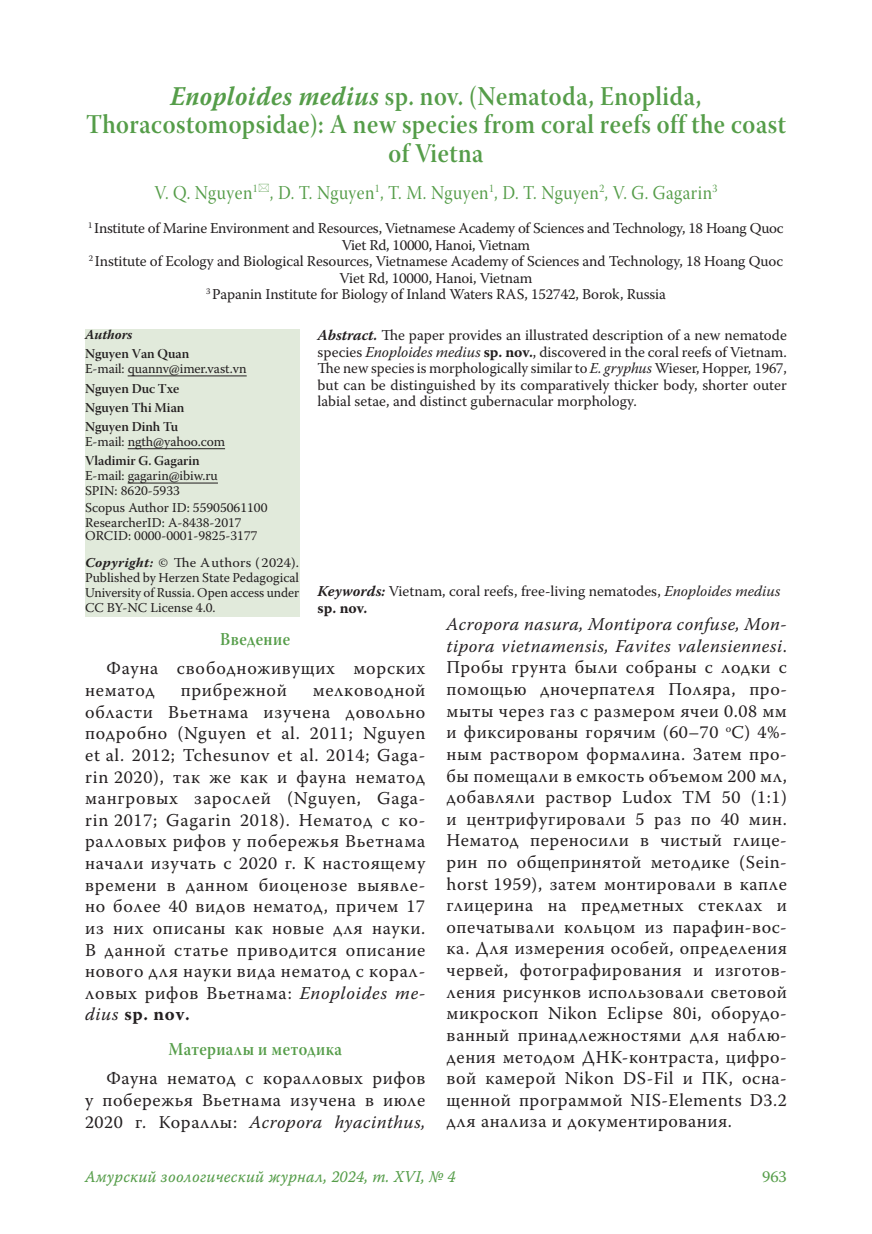
<style>
.page{position:relative;width:872px;height:1234px;background:#fff}
.page>*{position:absolute;margin:0;border:0;box-sizing:border-box;transform-origin:0 0}
.Заголовок_1{font:27px/28.5px "Warnock Pro Semibold Subh";letter-spacing:.02em;color:#559d49;text-align:center;scale:.9 1}
.Заголовок_2{font:19.5px "Warnock Pro Subh";letter-spacing:.025em;color:#559d49;scale:.9 1}
.t1{font:18px/21.6px "Warnock Pro";letter-spacing:.04em;color:#231f20;text-align:justify}
.Заголовок_1-2{font:18px "Warnock Pro Semibold Subh";letter-spacing:.025em;color:#559d49;scale:.9 1}
.t2{font:16.5px "Warnock Pro It Capt";letter-spacing:.01em;color:#559d49;scale:.95 1}
.t3{font:16.5px "Warnock Pro";color:#559d49}
.Annotation{font:15px/16.5px "Warnock Pro";color:#231f20;text-align:justify}
.Affiliation{font:15px/16.5px "Warnock Pro";letter-spacing:-.01em;color:#231f20;text-align:center}
.Affiliation_info{font:13.5px/15px "Warnock Pro";color:#231f20}
.Affiliation_info-2{font:13.5px/19.2px "Warnock Pro Semibold Subh";color:#231f20}
.s1{font-family:"Warnock Pro";font-weight:700;font-style:italic}
.s2{font-family:"Warnock Pro"}
.s3{font-family:"Warnock Pro Semibold Subh"}
.s4{font-weight:700;font-style:italic}
.s5{font-style:italic}
.s6{font-weight:700}
</style>
<div class="page">
<div style="left:85px;top:329px;width:214px;height:288px;background:#e1eadb"></div>
<hr style="left:128px;top:375px;width:119px;height:1px;background:#231f20">
<hr style="left:128px;top:448px;width:97px;height:1px;background:#231f20">
<hr style="left:128px;top:482px;width:90px;height:1px;background:#231f20">
<p class="Заголовок_1" style="left:86px;top:81px;width:779px"><span class="s1">Enoploides medius</span> sp. nov. (Nematoda, Enoplida,<br>Thoracostomopsidae): A new species from coral reefs off the coast of Vietna</p>
<p class="Заголовок_2" style="left:154px;top:181px;width:627px">V. Q. Nguyen<sup>1</sup> , D. T. Nguyen<sup>1</sup>, T. M. Nguyen<sup>1</sup>, D. T. Nguyen<sup>2</sup>, V. G. Gagarin<sup>3</sup></p>
<p class="Affiliation" style="left:88px;top:219px;width:697px"><sup>1</sup> Institute of Marine Environment and Resources, Vietnamese Academy of Sciences and Technology, 18 Hoang Quoc<br>Viet Rd, 10000, Hanoi, Vietnam</p>
<p class="Affiliation" style="left:89px;top:252px;width:696px"><sup>2</sup> Institute of Ecology and Biological Resources, Vietnamese Academy of Sciences and Technology, 18 Hoang Quoc<br>Viet Rd, 10000, Hanoi, Vietnam</p>
<p class="Affiliation" style="left:206px;top:285px;width:461px"><sup>3</sup> Papanin Institute for Biology of Inland Waters RAS, 152742, Borok, Russia</p>
<p class="Affiliation_info-2" style="left:85px;top:324px;width:106px"><span class="s1">Authors<br></span>Nguyen Van Quan</p>
<p class="Affiliation_info-2" style="left:85px;top:359px;width:163px"><span class="s2">E-mail: quannv@imer.vast.vn<br></span>Nguyen Duc Txe<br>Nguyen Thi Mian<br>Nguyen Dinh Tu</p>
<p class="Affiliation_info" style="left:85px;top:431px;width:141px;line-height:19.2px">E-mail: ngth@yahoo.com<br><span class="s3">Vladimir G. Gagarin</span></p>
<p class="Affiliation_info" style="left:85px;top:468px;width:134px">E-mail: gagarin@ibiw.ru<br>SPIN: 8620-5933</p>
<p class="Affiliation_info" style="left:85px;top:499px;width:184px">Scopus Author ID: 55905061100<br>ResearcherID: A-8438-2017</p>
<p class="Affiliation_info" style="left:85px;top:522px;width:216px;line-height:26.5px">ORCID: 0000-0001-9825-3177<br><span class="s4">Copyright:</span> © The Authors ( 2024).</p>
<p class="Affiliation_info" style="left:85px;top:569px;width:216px;text-align:justify">Published by Herzen State Pedagogical University of Russia. Open access under CC BY-NC License 4.0.</p>
<p class="Annotation" style="left:317px;top:326px;width:471px"><span class="s4">Abstract.</span> The paper provides an illustrated description of a new nematode species <span class="s5">Enoploides medius</span> <span class="s6">sp. nov.</span>, discovered in the coral reefs of Vietnam.<br>The new species is morphologically similar to <span class="s5">E. gryphus</span> Wieser, Hopper, 1967, but can be distinguished by its comparatively thicker body, shorter outer labial setae, and distinct gubernacular morphology.</p>
<p class="Annotation" style="left:317px;top:582px;width:464px"><span class="s4">Keywords:</span> Vietnam, coral reefs, free-living nematodes, <span class="s5">Enoploides medius </span><span class="s6">sp. nov.</span></p>
<p class="t1" style="left:446px;top:613px;width:342px"><span class="s5">Acropora nasura, Montipora confuse, Mon&shy;tipora vietnamensis, Favites valensiennesi</span>.<br>Пробы грунта были собраны с лодки с помощью дночерпателя Поляра, про&shy;мыты через газ с размером ячеи 0.08 мм и фиксированы горячим (60–70 <sup>о</sup>С) 4%- ным раствором формалина. Затем про&shy;бы помещали в емкость объемом 200 мл, добавляли раствор Ludox TM 50 (1:1) и центрифугировали 5 раз по 40 мин.<br>Нематод переносили в чистый глице&shy;рин по общепринятой методике (Sein&shy;horst 1959), затем монтировали в капле глицерина на предметных стеклах и опечатывали кольцом из парафин-вос&shy;ка. Для измерения особей, определения червей, фотографирования и изготов&shy;ления рисунков использовали световой микроскоп Nikon Eclipse 80i, оборудо&shy;ванный принадлежностями для наблю&shy;дения методом ДНК-контраста, цифро&shy;вой камерой Nikon DS-Fil и ПК, осна&shy;щенной программой NIS-Elements D3.2 для анализа и документирования.</p>
<p class="Заголовок_1-2" style="left:220px;top:628px;width:79px">Введение</p>
<p class="t1" style="left:85px;top:657px;width:342px;text-indent:21px">Фауна свободноживущих морских нематод</p>
<p class="t1" style="left:181px;top:679px;width:108px">прибрежной</p>
<p class="t1" style="left:85px;top:679px;width:342px;text-indent:228px">мелководной области Вьетнама изучена довольно подробно (Nguyen et al. 2011; Nguyen et al. 2012; Tchesunov et al. 2014; Gaga&shy;rin 2020), так же как и фауна нематод мангровых зарослей (Nguyen, Gaga&shy;rin 2017; Gagarin 2018). Нематод с ко&shy;ралловых рифов у побережья Вьетнама начали изучать с 2020 г. К настоящему времени в данном биоценозе выявле&shy;но более 40 видов нематод, причем 17 из них описаны как новые для науки.<br>В данной статье приводится описание нового для науки вида нематод с корал&shy;ловых рифов Вьетнама: <span class="s5">Enoploides me&shy;dius</span> <span class="s6">sp. nov.</span></p>
<p class="Заголовок_1-2" style="left:168px;top:1038px;width:194px">Материалы и методика</p>
<p class="t1" style="left:85px;top:1067px;width:342px;text-indent:21px">Фауна нематод с коралловых рифов у побережья Вьетнама изучена в июле 2020 г. Кораллы: <span class="s5">Acropora hyacinthus,</span></p>
<p class="t2" style="left:85px;top:1166px;width:392px">Амурский зоологический журнал, 2024, т. XVI, № 4</p>
<p class="t3" style="left:762px;top:1166px;width:26px">963</p>
</div>
